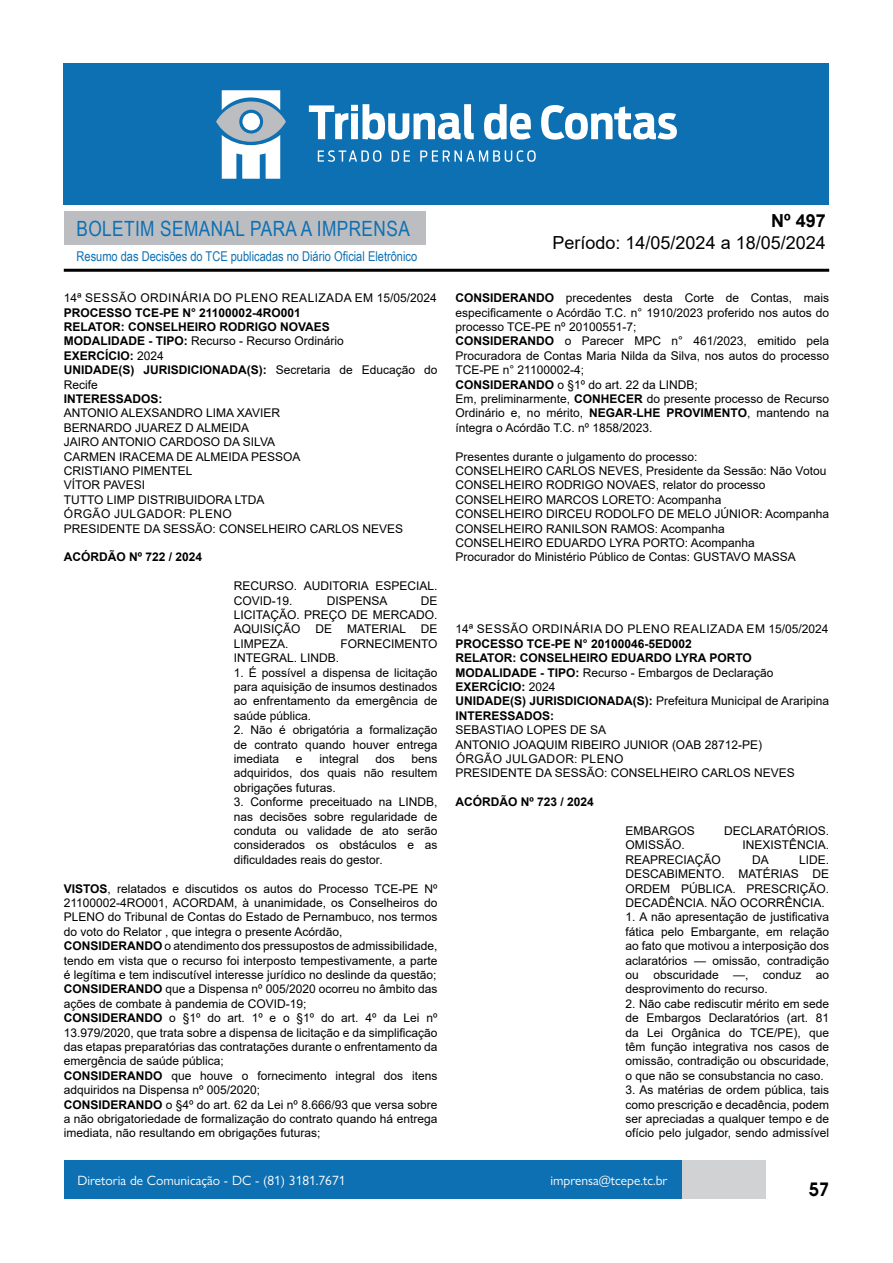
<style>
.page{position:relative;width:893px;height:1263px;background:#fff}
.page>*{position:absolute;margin:0;border:0;box-sizing:border-box;transform-origin:0 0}
.t1{font:21px "Arial Narrow";letter-spacing:.02em;color:#0d70b3}
.t2{font:18px "Arial";color:#000}
.t3{font:700 18px "Arial";color:#000}
.t4{font:600 18px "Avant Garde";color:#000}
.t5{font:13.5px "Gill Sans Nova";color:#fff}
.t6{font:13.5px "Arial Narrow";color:#0d70b3}
.t7{font:12px/14.4px "Arial";color:#000;text-align:justify}
.t8{font:700 12px/14.4px "Arial";color:#000}
.t9{font:12px "Arial";letter-spacing:.035em;color:#000}
.s1{font-weight:700}
.s2{font-weight:400}
</style>
<div class="page">
<div style="left:148px;top:1160px;width:617px;height:39px;background:#d1d2d4"></div>
<div style="left:64px;top:211px;width:361px;height:33px;background:#bcbdc0"></div>
<hr style="left:64px;top:269px;width:765px;height:3px;background:#000">
<div style="left:64px;top:64px;width:765px;height:141px;background:#0d70b3"></div>
<svg style="left:309px;top:104px;width:165px;height:36px"></svg>
<svg style="left:484px;top:104px;width:47px;height:36px"></svg>
<svg style="left:541px;top:105px;width:136px;height:35px"></svg>
<svg style="left:318px;top:150px;width:63px;height:12px"></svg>
<svg style="left:392px;top:150px;width:18px;height:12px"></svg>
<svg style="left:420px;top:150px;width:116px;height:12px"></svg>
<svg style="left:216px;top:90px;width:70px;height:89px"></svg>
<div style="left:64px;top:1160px;width:617px;height:39px;background:#0d70b3"></div>
<h1 class="t1" style="left:77px;top:213px;width:335px">BOLETIM SEMANAL PARA A IMPRENSA</h1>
<p class="t6" style="left:77px;top:246px;width:342px">Resumo das Decisões do TCE publicadas no Diário Oficial Eletrônico</p>
<p class="t9" style="left:64px;top:290px;width:375px">14ª SESSÃO ORDINÁRIA DO PLENO REALIZADA EM 15/05/2024</p>
<p class="t8" style="left:64px;top:305px;width:238px">PROCESSO TCE-PE N° 21100002-4RO001</p>
<p class="t8" style="left:64px;top:320px;width:268px">RELATOR: CONSELHEIRO RODRIGO NOVAES</p>
<p class="t7" style="left:64px;top:334px;width:282px"><span class="s1">MODALIDADE - TIPO:</span> Recurso - Recurso Ordinário</p>
<p class="t8" style="left:64px;top:348px;width:102px">EXERCÍCIO: <span class="s2">2024</span></p>
<p class="t8" style="left:64px;top:363px;width:375px">UNIDADE(S) JURISDICIONADA(S): <span class="s2">Secretaria de Educação do<br>Recife</span></p>
<p class="t8" style="left:64px;top:392px;width:100px">INTERESSADOS:</p>
<p class="t7" style="left:64px;top:406px;width:218px">ANTONIO ALEXSANDRO LIMA XAVIER</p>
<p class="t7" style="left:64px;top:420px;width:187px">BERNARDO JUAREZ D ALMEIDA</p>
<p class="t7" style="left:64px;top:435px;width:213px">JAIRO ANTONIO CARDOSO DA SILVA</p>
<p class="t7" style="left:64px;top:449px;width:238px">CARMEN IRACEMA DE ALMEIDA PESSOA</p>
<p class="t7" style="left:64px;top:463px;width:130px">CRISTIANO PIMENTEL</p>
<p class="t7" style="left:64px;top:478px;width:83px">VÍTOR PAVESI</p>
<p class="t7" style="left:64px;top:492px;width:202px">TUTTO LIMP DISTRIBUIDORA LTDA</p>
<p class="t9" style="left:64px;top:506px;width:169px">ÓRGÃO JULGADOR: PLENO</p>
<p class="t7" style="left:64px;top:521px;width:341px">PRESIDENTE DA SESSÃO: CONSELHEIRO CARLOS NEVES</p>
<p class="t8" style="left:64px;top:550px;width:140px">ACÓRDÃO Nº 722 / 2024</p>
<p class="t7" style="left:234px;top:579px;width:205px">RECURSO. AUDITORIA ESPECIAL.<br>COVID-19.</p>
<p class="t7" style="left:327px;top:593px;width:62px">DISPENSA</p>
<p class="t7" style="left:234px;top:593px;width:205px;text-indent:187px">DE LICITAÇÃO. PREÇO DE MERCADO.<br>AQUISIÇÃO DE MATERIAL DE LIMPEZA.</p>
<p class="t7" style="left:340px;top:636px;width:99px">FORNECIMENTO</p>
<p class="t7" style="left:234px;top:651px;width:107px">INTEGRAL. LINDB.</p>
<p class="t7" style="left:234px;top:665px;width:205px">1. É possível a dispensa de licitação para aquisição de insumos destinados ao enfrentamento da emergência de saúde pública.</p>
<p class="t7" style="left:234px;top:723px;width:205px">2. Não é obrigatória a formalização de contrato quando houver entrega imediata</p>
<p class="t7" style="left:234px;top:751px;width:205px;text-indent:178px">bens adquiridos, dos quais não resultem obrigações futuras.</p>
<p class="t7" style="left:234px;top:795px;width:205px">3. Conforme preceituado na LINDB, nas decisões sobre regularidade de conduta ou validade de ato serão considerados os obstáculos e as dificuldades reais do gestor.</p>
<p class="t7" style="left:64px;top:881px;width:375px"><span class="s1">VISTOS</span>, relatados e discutidos os autos do Processo TCE-PE Nº 21100002-4RO001, ACORDAM, à unanimidade, os Conselheiros do PLENO do Tribunal de Contas do Estado de Pernambuco, nos termos do voto do Relator , que integra o presente Acórdão,</p>
<p class="t7" style="left:64px;top:939px;width:375px"><span class="s1">CONSIDERANDO</span> o atendimento dos pressupostos de admissibilidade, tendo em vista que o recurso foi interposto tempestivamente, a parte é legítima e tem indiscutível interesse jurídico no deslinde da questão;</p>
<p class="t7" style="left:64px;top:982px;width:375px"><span class="s1">CONSIDERANDO</span> que a Dispensa nº 005/2020 ocorreu no âmbito das ações de combate à pandemia de COVID-19;</p>
<p class="t7" style="left:64px;top:1011px;width:375px"><span class="s1">CONSIDERANDO</span> o §1º do art. 1º e o §1º do art. 4º da Lei nº 13.979/2020, que trata sobre a dispensa de licitação e da simplificação das etapas preparatórias das contratações durante o enfrentamento da emergência de saúde pública;</p>
<p class="t7" style="left:64px;top:1068px;width:375px"><span class="s1">CONSIDERANDO</span> que houve o fornecimento integral dos itens adquiridos na Dispensa nº 005/2020;</p>
<p class="t7" style="left:64px;top:1097px;width:375px"><span class="s1">CONSIDERANDO</span> o §4º do art. 62 da Lei nº 8.666/93 que versa sobre a não obrigatoriedade de formalização do contrato quando há entrega imediata, não resultando em obrigações futuras;</p>
<p class="t7" style="left:296px;top:751px;width:8px">e</p>
<p class="t7" style="left:319px;top:751px;width:41px">integral</p>
<p class="t7" style="left:375px;top:751px;width:21px">dos</p>
<h2 class="t3" style="left:771px;top:208px;width:56px">Nº 497</h2>
<h2 class="t2" style="left:552px;top:230px;width:275px">Período: 14/05/2024 a 18/05/2024</h2>
<p class="t7" style="left:455px;top:291px;width:375px"><span class="s1">CONSIDERANDO</span> precedentes desta Corte de Contas, mais especificamente o Acórdão T.C. n° 1910/2023 proferido nos autos do processo TCE-PE nº 20100551-7;</p>
<p class="t7" style="left:455px;top:334px;width:375px"><span class="s1">CONSIDERANDO</span> o Parecer MPC n° 461/2023, emitido pela Procuradora de Contas Maria Nilda da Silva, nos autos do processo TCE-PE n° 21100002-4;</p>
<p class="t7" style="left:455px;top:377px;width:244px"><span class="s1">CONSIDERANDO</span> o §1º do art. 22 da LINDB;</p>
<p class="t7" style="left:455px;top:391px;width:375px">Em, preliminarmente, <span class="s1">CONHECER</span> do presente processo de Recurso Ordinário e, no mérito, <span class="s1">NEGAR-LHE PROVIMENTO</span>, mantendo na íntegra o Acórdão T.C. nº 1858/2023.</p>
<p class="t7" style="left:455px;top:449px;width:244px">Presentes durante o julgamento do processo:</p>
<p class="t7" style="left:455px;top:463px;width:372px">CONSELHEIRO CARLOS NEVES, Presidente da Sessão: Não Votou</p>
<p class="t7" style="left:455px;top:478px;width:311px">CONSELHEIRO RODRIGO NOVAES, relator do processo</p>
<p class="t7" style="left:455px;top:492px;width:267px">CONSELHEIRO MARCOS LORETO: Acompanha</p>
<p class="t7" style="left:455px;top:507px;width:375px">CONSELHEIRO DIRCEU RODOLFO DE MELO JÚNIOR: Acompanha</p>
<p class="t7" style="left:455px;top:521px;width:271px">CONSELHEIRO RANILSON RAMOS: Acompanha</p>
<p class="t7" style="left:455px;top:535px;width:301px">CONSELHEIRO EDUARDO LYRA PORTO: Acompanha</p>
<p class="t7" style="left:455px;top:550px;width:342px">Procurador do Ministério Público de Contas: GUSTAVO MASSA</p>
<p class="t9" style="left:455px;top:621px;width:375px">14ª SESSÃO ORDINÁRIA DO PLENO REALIZADA EM 15/05/2024</p>
<p class="t8" style="left:455px;top:636px;width:238px">PROCESSO TCE-PE N° 20100046-5ED002</p>
<p class="t8" style="left:455px;top:651px;width:298px">RELATOR: CONSELHEIRO EDUARDO LYRA PORTO</p>
<p class="t7" style="left:455px;top:665px;width:320px"><span class="s1">MODALIDADE - TIPO:</span> Recurso - Embargos de Declaração</p>
<p class="t8" style="left:455px;top:680px;width:102px">EXERCÍCIO: <span class="s2">2024</span></p>
<p class="t7" style="left:455px;top:694px;width:375px"><span class="s1">UNIDADE(S) JURISDICIONADA(S):</span> Prefeitura Municipal de Araripina</p>
<p class="t8" style="left:455px;top:708px;width:100px">INTERESSADOS:</p>
<p class="t7" style="left:455px;top:723px;width:152px">SEBASTIAO LOPES DE SA</p>
<p class="t7" style="left:455px;top:737px;width:308px">ANTONIO JOAQUIM RIBEIRO JUNIOR (OAB 28712-PE)</p>
<p class="t9" style="left:456px;top:750px;width:169px">ÓRGÃO JULGADOR: PLENO</p>
<p class="t7" style="left:455px;top:766px;width:341px">PRESIDENTE DA SESSÃO: CONSELHEIRO CARLOS NEVES</p>
<p class="t8" style="left:455px;top:795px;width:140px">ACÓRDÃO Nº 723 / 2024</p>
<p class="t7" style="left:626px;top:823px;width:71px">EMBARGOS</p>
<p class="t7" style="left:724px;top:823px;width:107px">DECLARATÓRIOS.</p>
<p class="t7" style="left:626px;top:838px;width:61px">OMISSÃO.</p>
<p class="t7" style="left:742px;top:838px;width:88px">INEXISTÊNCIA.</p>
<p class="t7" style="left:626px;top:852px;width:97px">REAPRECIAÇÃO</p>
<p class="t7" style="left:752px;top:852px;width:18px">DA</p>
<p class="t7" style="left:626px;top:852px;width:205px;text-indent:174px">LIDE.<br>DESCABIMENTO. MATÉRIAS DE ORDEM PÚBLICA. PRESCRIÇÃO.<br>DECADÊNCIA. NÃO OCORRÊNCIA.</p>
<p class="t7" style="left:626px;top:910px;width:205px">1. A não apresentação de justificativa fática pelo Embargante, em relação ao fato que motivou a interposição dos aclaratórios — omissão, contradição ou obscuridade —, conduz ao desprovimento do recurso.</p>
<p class="t7" style="left:626px;top:996px;width:205px">2. Não cabe rediscutir mérito em sede de Embargos Declaratórios (art. 81 da Lei Orgânica do TCE/PE), que têm função integrativa nos casos de omissão, contradição ou obscuridade, o que não se consubstancia no caso.</p>
<p class="t7" style="left:626px;top:1083px;width:205px">3. As matérias de ordem pública, tais como prescrição e decadência, podem ser apreciadas a qualquer tempo e de ofício pelo julgador, sendo admissível</p>
<p class="t5" style="left:77px;top:1172px;width:270px">Diretoria de Comunicação - DC - (81) 3181.7671</p>
<p class="t5" style="left:550px;top:1172px;width:119px">imprensa@tcepe.tc.br</p>
<h2 class="t4" style="left:809px;top:1177px;width:22px">57</h2>
</div>
